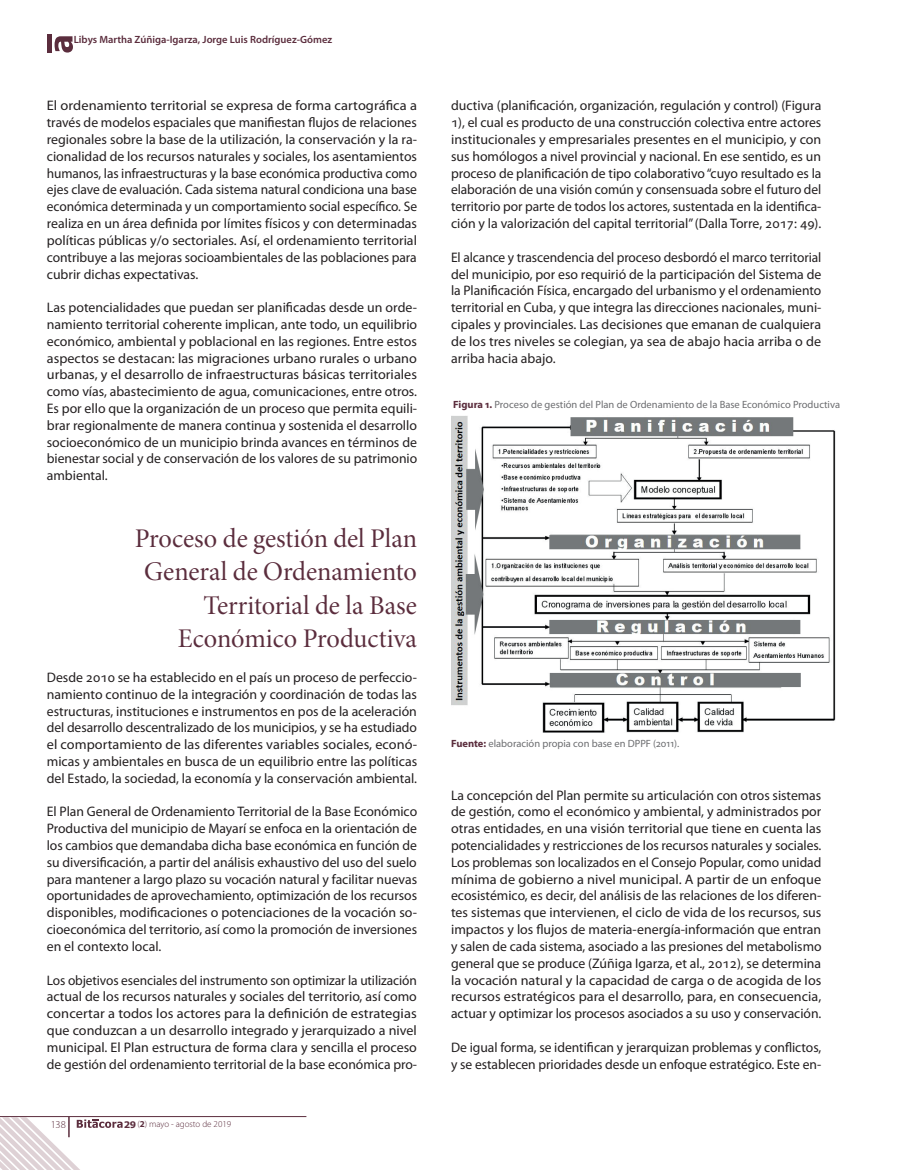
<style>
.page{position:relative;width:915px;height:1170px;background:#fff}
.page>*{position:absolute;margin:0;border:0;box-sizing:border-box;transform-origin:0 0}
.t1{font:27px/33px "Minion Pro Subh";color:#5b2d3d;text-align:right}
.t2{font:13.8px/16.8px "Myriad Pro";color:#231f20;text-align:justify}
.t3{font:13.8px/16.8px "Myriad Pro";color:#231f20;text-align:justify;scale:1.04 1}
.t4{font:10.5px "Myriad Pro";color:#6c6d70}
.t5{font:600 10.5px "Myriad Pro";color:#5b2d3d}
.t6{font:300 10.5px "Myriad Pro";color:#5b2d3d}
.t7{font:300 9px "Myriad Pro";color:#5b2d3d}
.s1{font-family:"Verdana";font-weight:700}
.s2{font-weight:700}
.s3{font-weight:700;color:#5b2d3d}
</style>
<div class="page">
<hr style="left:0;top:1116px;width:306px;height:1px;background:#5b2d3d">
<svg style="left:0;top:1117px;width:122px;height:52px"></svg>
<div style="left:47px;top:34px;width:5px;height:19px;background:#5b2d3d"></div>
<svg style="left:55px;top:36px;width:18px;height:17px"></svg>
<img style="left:451px;top:416px;width:385px;height:316px">
<p class="t5" style="left:74px;top:33px;width:260px">Libys Martha Zúñiga-Igarza, Jorge Luis Rodríguez-Gómez</p>
<p class="t3" style="left:47px;top:97px;width:357px">El ordenamiento territorial se expresa de forma cartográfica a través de modelos espaciales que manifiestan flujos de relaciones regionales sobre la base de la utilización, la conservación y la ra&shy;cionalidad de los recursos naturales y sociales, los asentamientos humanos, las infraestructuras y la base económica productiva como ejes clave de evaluación. Cada sistema natural condiciona una base económica determinada y un comportamiento social específico. Se realiza en un área definida por límites físicos y con determinadas políticas públicas y/o sectoriales. Así, el ordenamiento territorial contribuye a las mejoras socioambientales de las poblaciones para cubrir dichas expectativas.</p>
<p class="t2" style="left:47px;top:299px;width:372px">Las potencialidades que puedan ser planificadas desde un orde&shy;namiento territorial coherente implican, ante todo, un equilibrio económico, ambiental y poblacional en las regiones. Entre estos aspectos se destacan: las migraciones urbano rurales o urbano urbanas, y el desarrollo de infraestructuras básicas territoriales como vías, abastecimiento de agua, comunicaciones, entre otros.<br>Es por ello que la organización de un proceso que permita equili&shy;brar regionalmente de manera continua y sostenida el desarrollo socioeconómico de un municipio brinda avances en términos de bienestar social y de conservación de los valores de su patrimonio ambiental.</p>
<h1 class="t1" style="left:135px;top:523px;width:284px">Proceso de gestión del Plan<br>General de Ordenamiento<br>Territorial de la Base<br>Económico Productiva</h1>
<p class="t2" style="left:47px;top:668px;width:372px">Desde 2010 se ha establecido en el país un proceso de perfeccio&shy;namiento continuo de la integración y coordinación de todas las estructuras, instituciones e instrumentos en pos de la aceleración del desarrollo descentralizado de los municipios, y se ha estudiado el comportamiento de las diferentes variables sociales, econó&shy;micas y ambientales en busca de un equilibrio entre las políticas del Estado, la sociedad, la economía y la conservación ambiental.</p>
<p class="t2" style="left:47px;top:803px;width:372px">El Plan General de Ordenamiento Territorial de la Base Económico Productiva del municipio de Mayarí se enfoca en la orientación de los cambios que demandaba dicha base económica en función de su diversificación, a partir del análisis exhaustivo del uso del suelo para mantener a largo plazo su vocación natural y facilitar nuevas oportunidades de aprovechamiento, optimización de los recursos disponibles, modificaciones o potenciaciones de la vocación so&shy;cioeconómica del territorio, así como la promoción de inversiones en el contexto local.</p>
<p class="t2" style="left:47px;top:971px;width:371px">Los objetivos esenciales del instrumento son optimizar la utilización actual de los recursos naturales y sociales del territorio, así como concertar a todos los actores para la definición de estrategias que conduzcan a un desarrollo integrado y jerarquizado a nivel municipal. El Plan estructura de forma clara y sencilla el proceso de gestión del ordenamiento territorial de la base económica pro-</p>
<p class="t6" style="left:50px;top:1118px;width:17px">138</p>
<p class="t7" style="left:124px;top:1118px;width:109px"><span class="s1">29</span>(<span class="s2">2</span>) mayo - agosto de 2019</p>
<p class="t2" style="left:451px;top:97px;width:372px">ductiva (planificación, organización, regulación y control) (Figura 1), el cual es producto de una construcción colectiva entre actores institucionales y empresariales presentes en el municipio, y con sus homólogos a nivel provincial y nacional. En ese sentido, es un proceso de planificación de tipo colaborativo “cuyo resultado es la elaboración de una visión común y consensuada sobre el futuro del territorio por parte de todos los actores, sustentada en la identifica&shy;ción y la valorización del capital territorial” (Dalla Torre, 2017: 49).</p>
<p class="t2" style="left:451px;top:248px;width:372px">El alcance y trascendencia del proceso desbordó el marco territorial del municipio, por eso requirió de la participación del Sistema de la Planificación Física, encargado del urbanismo y el ordenamiento territorial en Cuba, y que integra las direcciones nacionales, muni&shy;cipales y provinciales. Las decisiones que emanan de cualquiera de los tres niveles se colegian, ya sea de abajo hacia arriba o de arriba hacia abajo.</p>
<p class="t4" style="left:453px;top:398px;width:388px"><span class="s3">Figura 1.</span> Proceso de gestión del Plan de Ordenamiento de la Base Económico Productiva</p>
<p class="t4" style="left:451px;top:737px;width:230px"><span class="s3">Fuente:</span> elaboración propia con base en DPPF (2011).</p>
<p class="t2" style="left:451px;top:786px;width:372px">La concepción del Plan permite su articulación con otros sistemas de gestión, como el económico y ambiental, y administrados por otras entidades, en una visión territorial que tiene en cuenta las potencialidades y restricciones de los recursos naturales y sociales.<br>Los problemas son localizados en el Consejo Popular, como unidad mínima de gobierno a nivel municipal. A partir de un enfoque ecosistémico, es decir, del análisis de las relaciones de los diferen&shy;tes sistemas que intervienen, el ciclo de vida de los recursos, sus impactos y los flujos de materia-energía-información que entran y salen de cada sistema, asociado a las presiones del metabolismo general que se produce (Zúñiga Igarza, et al., 2012), se determina la vocación natural y la capacidad de carga o de acogida de los recursos estratégicos para el desarrollo, para, en consecuencia, actuar y optimizar los procesos asociados a su uso y conservación.</p>
<p class="t2" style="left:451px;top:1038px;width:371px">De igual forma, se identifican y jerarquizan problemas y conflictos, y se establecen prioridades desde un enfoque estratégico. Este en-</p>
</div>
